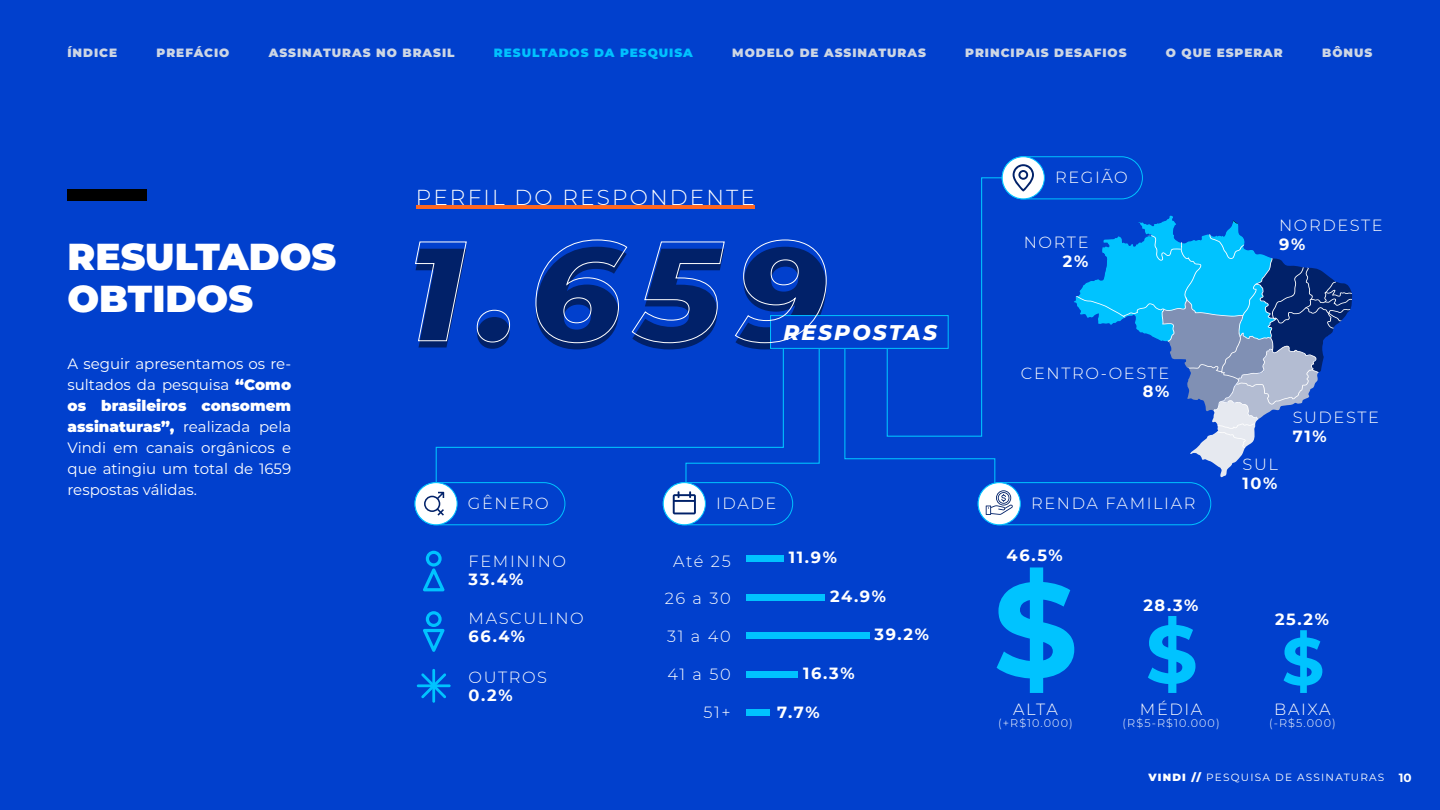
<style>
.page{position:relative;width:1440px;height:810px;background:#0140cd}
.page>*{position:absolute;margin:0;border:0;box-sizing:border-box;transform-origin:0 0}
.t1{font:italic 800 141.15px "Montserrat";color:#012169}
.t2{font:900 37.5px/42px "Montserrat";color:#fff}
.t3{font:300 21.6px "Montserrat";letter-spacing:.1em;color:#fff}
.t4{font:italic 800 21.6px "Montserrat";letter-spacing:.1em;color:#fff}
.t5{font:300 16.2px "Montserrat";letter-spacing:.1em;color:#fff}
.t6{font:700 16.2px "Montserrat";letter-spacing:.1em;color:#fff}
.t7{font:15px/21px "Montserrat";color:#fff;text-align:justify}
.t8{font:900 12px "Montserrat";letter-spacing:.08em;color:#cdd6e4}
.t9{font:900 12px "Montserrat";letter-spacing:.08em;color:#00c2ff}
.t10{font:700 12px "Montserrat";color:#fff}
.t11{font:300 11.18px "Montserrat";letter-spacing:.1em;color:#fff}
.t12{font:10.5px "Montserrat";letter-spacing:.115em;color:#fff}
.s1{font-weight:900}
</style>
<div class="page">
<div style="left:68px;top:189px;width:79px;height:12px;background:#000"></div>
<hr style="left:416px;top:205px;width:339px;height:4px;background:#ff6720">
<div style="left:415px;top:482px;width:150px;height:43px;border:1px solid #00c3ff;border-radius:21px"></div>
<div style="left:415px;top:483px;width:42px;height:42px;background:#fff;border-radius:50%"></div>
<div style="left:415px;top:482px;width:43px;height:43px;border:1px solid #00c3ff;border-radius:50%"></div>
<svg style="left:415px;top:241px;width:52px;height:100px"></svg>
<svg style="left:477px;top:310px;width:33px;height:32px"></svg>
<svg style="left:435px;top:446px;width:101px;height:37px"></svg>
<svg style="left:536px;top:240px;width:291px;height:245px"></svg>
<svg style="left:424px;top:492px;width:20px;height:24px"></svg>
<div style="left:663px;top:482px;width:130px;height:43px;border:1px solid #00c3ff;border-radius:21px"></div>
<div style="left:663px;top:483px;width:42px;height:42px;background:#fff;border-radius:50%"></div>
<div style="left:663px;top:482px;width:43px;height:43px;border:1px solid #00c3ff;border-radius:50%"></div>
<svg style="left:673px;top:491px;width:23px;height:23px"></svg>
<div style="left:1002px;top:156px;width:141px;height:43px;border:1px solid #00c3ff;border-radius:21px"></div>
<div style="left:1002px;top:157px;width:42px;height:42px;background:#fff;border-radius:50%"></div>
<div style="left:1002px;top:156px;width:43px;height:43px;border:1px solid #00c3ff;border-radius:50%"></div>
<div style="left:978px;top:482px;width:233px;height:43px;border:1px solid #00c3ff;border-radius:21px"></div>
<div style="left:978px;top:483px;width:42px;height:42px;background:#fff;border-radius:50%"></div>
<div style="left:978px;top:482px;width:43px;height:43px;border:1px solid #00c3ff;border-radius:50%"></div>
<svg style="left:423px;top:551px;width:21px;height:40px"></svg>
<svg style="left:423px;top:611px;width:22px;height:41px"></svg>
<hr style="left:432px;top:669px;width:3px;height:34px;background:#00c3ff">
<hr style="left:417px;top:684px;width:34px;height:3px;background:#00c3ff">
<svg style="left:421px;top:673px;width:25px;height:25px"></svg>
<div style="left:746px;top:556px;width:38px;height:6px;background:#00c3ff"></div>
<div style="left:746px;top:594px;width:79px;height:6px;background:#00c3ff"></div>
<div style="left:746px;top:633px;width:123px;height:6px;background:#00c3ff"></div>
<div style="left:746px;top:671px;width:52px;height:6px;background:#00c3ff"></div>
<div style="left:746px;top:710px;width:24px;height:6px;background:#00c3ff"></div>
<svg style="left:1148px;top:616px;width:48px;height:77px"></svg>
<svg style="left:1284px;top:630px;width:38px;height:63px"></svg>
<svg style="left:997px;top:567px;width:77px;height:126px"></svg>
<svg style="left:1075px;top:216px;width:277px;height:261px"></svg>
<svg style="left:844px;top:164px;width:190px;height:351px"></svg>
<p class="t8" style="left:68px;top:43px;width:51px">ÍNDICE</p>
<p class="t8" style="left:157px;top:43px;width:74px">PREFÁCIO</p>
<p class="t8" style="left:269px;top:43px;width:187px">ASSINATURAS NO BRASIL</p>
<p class="t8" style="left:732px;top:43px;width:195px">MODELO DE ASSINATURAS</p>
<p class="t8" style="left:965px;top:43px;width:163px">PRINCIPAIS DESAFIOS</p>
<p class="t8" style="left:1166px;top:43px;width:118px">O QUE ESPERAR</p>
<p class="t8" style="left:1322px;top:43px;width:52px">BÔNUS</p>
<p class="t9" style="left:494px;top:43px;width:200px">RESULTADOS DA PESQUISA</p>
<h2 class="t2" style="left:68px;top:233px;width:270px">RESULTADOS<br>OBTIDOS</h2>
<p class="t7" style="left:68px;top:353px;width:225px">A seguir apresentamos os re&shy;sultados da pesquisa <span class="s1">“Como os brasileiros consomem assinaturas”,</span> realizada pela Vindi em canais orgânicos e que atingiu um total de 1659 respostas válidas.</p>
<h3 class="t3" style="left:416px;top:183px;width:341px">PERFIL DO RESPONDENTE</h3>
<h1 class="t1" style="left:407px;top:194px;width:422px">1.659</h1>
<h3 class="t4" style="left:783px;top:316px;width:155px">RESPOSTAS</h3>
<p class="t5" style="left:468px;top:493px;width:82px">GÊNERO</p>
<p class="t5" style="left:716px;top:493px;width:62px">IDADE</p>
<p class="t5" style="left:1055px;top:167px;width:74px">REGIÃO</p>
<p class="t5" style="left:1024px;top:232px;width:66px">NORTE</p>
<p class="t6" style="left:1063px;top:249px;width:27px">2%</p>
<p class="t5" style="left:1021px;top:362px;width:150px">CENTRO-OESTE</p>
<p class="t6" style="left:1143px;top:380px;width:28px">8%</p>
<p class="t5" style="left:1031px;top:493px;width:166px">RENDA FAMILIAR</p>
<p class="t5" style="left:469px;top:550px;width:99px">FEMININO</p>
<p class="t6" style="left:469px;top:568px;width:56px">33.4%</p>
<p class="t5" style="left:469px;top:607px;width:117px">MASCULINO</p>
<p class="t6" style="left:469px;top:625px;width:58px">66.4%</p>
<p class="t5" style="left:469px;top:666px;width:80px">OUTROS</p>
<p class="t6" style="left:469px;top:684px;width:45px">0.2%</p>
<p class="t5" style="left:673px;top:550px;width:59px">Até 25</p>
<p class="t5" style="left:665px;top:588px;width:68px">26 a 30</p>
<p class="t5" style="left:667px;top:625px;width:65px">31 a 40</p>
<p class="t5" style="left:668px;top:663px;width:65px">41 a 50</p>
<p class="t5" style="left:704px;top:701px;width:29px">51+</p>
<p class="t6" style="left:1007px;top:544px;width:58px">46.5%</p>
<p class="t6" style="left:789px;top:546px;width:49px">11.9%</p>
<p class="t6" style="left:830px;top:584px;width:58px">24.9%</p>
<p class="t6" style="left:874px;top:623px;width:56px">39.2%</p>
<p class="t6" style="left:803px;top:662px;width:53px">16.3%</p>
<p class="t6" style="left:777px;top:700px;width:44px">7.7%</p>
<p class="t5" style="left:1140px;top:698px;width:64px">MÉDIA</p>
<p class="t11" style="left:1123px;top:716px;width:99px">(R$5-R$10.000)</p>
<p class="t6" style="left:1143px;top:593px;width:56px">28.3%</p>
<p class="t5" style="left:1013px;top:698px;width:46px">ALTA</p>
<p class="t11" style="left:998px;top:716px;width:76px">(+R$10.000)</p>
<p class="t5" style="left:1279px;top:215px;width:105px">NORDESTE</p>
<p class="t6" style="left:1279px;top:232px;width:28px">9%</p>
<p class="t5" style="left:1243px;top:454px;width:37px">SUL</p>
<p class="t6" style="left:1243px;top:471px;width:36px">10%</p>
<p class="t5" style="left:1293px;top:406px;width:88px">SUDESTE</p>
<p class="t6" style="left:1293px;top:424px;width:36px">71%</p>
<p class="t6" style="left:1275px;top:607px;width:56px">25.2%</p>
<p class="t5" style="left:1274px;top:698px;width:58px">BAIXA</p>
<p class="t11" style="left:1269px;top:716px;width:68px">(-R$5.000)</p>
<p class="t12" style="left:1149px;top:770px;width:237px"><span class="s1">VINDI //</span> PESQUISA DE ASSINATURAS</p>
<p class="t10" style="left:1399px;top:769px;width:14px">10</p>
</div>
